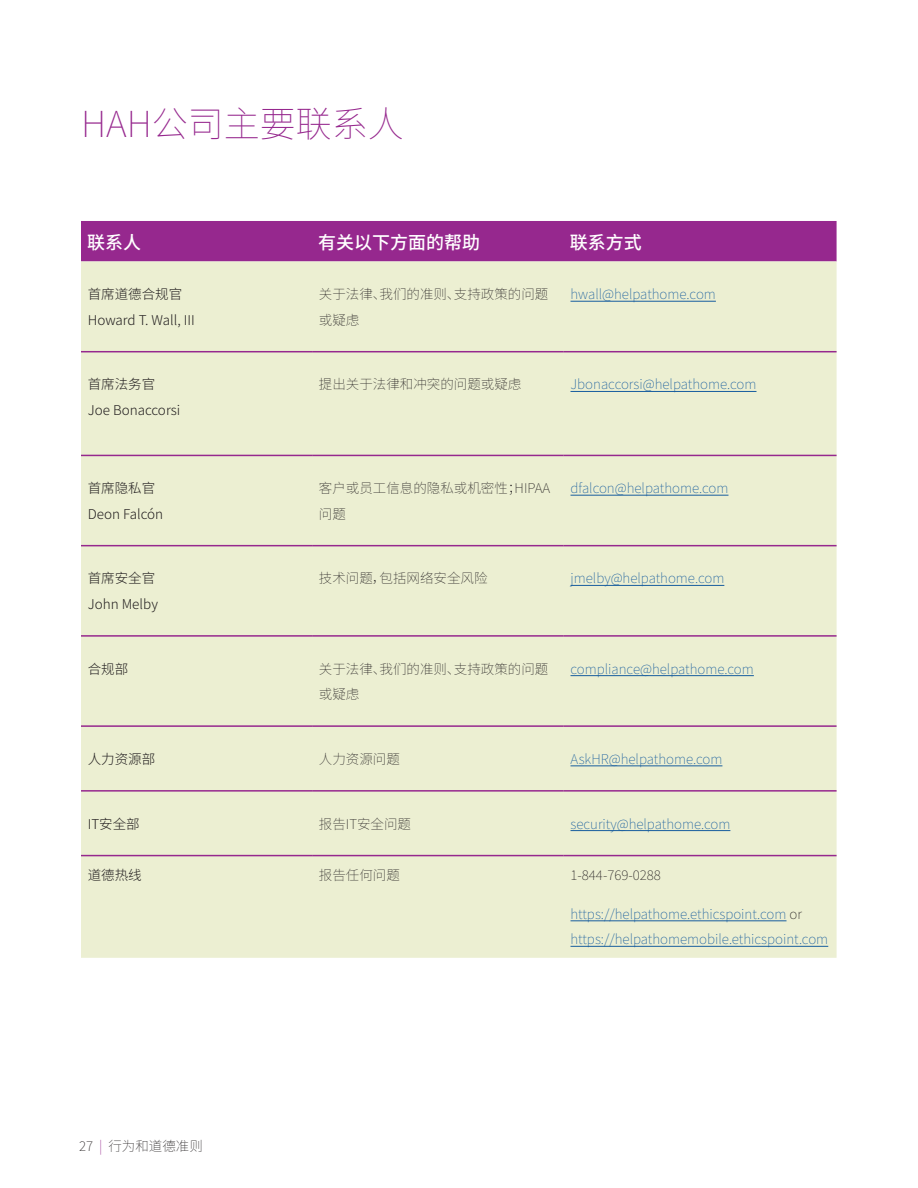
<style>
.page{position:relative;width:918px;height:1188px;background:#fff}
.page>*{position:absolute;margin:0;border:0;box-sizing:border-box;transform-origin:0 0}
.HaH_Paragraph{font:200 36px "Source Han Sans CN";color:#96288e}
.HaH_Paragraph-2{font:500 18px "Source Han Sans CN";color:#fff}
.HaH_Paragraph-3{font:200 13.5px/25.5px "Source Han Sans CN";color:#175d9e}
.HaH_Paragraph-4{font:200 13.5px/25.5px "Source Han Sans CN";color:#231f20}
.HaH_Paragraph-5{font:300 13.5px/25.5px "Source Han Sans CN";color:#231f20}
.s1{color:#231f20}
.s2{color:#96288e}
</style>
<div class="page">
<div style="left:81px;top:221px;width:756px;height:40px;background:#96288e"></div>
<div style="left:81px;top:261px;width:756px;height:697px;background:#ecefd2"></div>
<hr style="left:81px;top:351px;width:231px;height:1px;background:#96288e">
<hr style="left:312px;top:351px;width:252px;height:1px;background:#96288e">
<hr style="left:564px;top:351px;width:273px;height:1px;background:#96288e">
<hr style="left:81px;top:455px;width:231px;height:1px;background:#96288e">
<hr style="left:312px;top:455px;width:252px;height:1px;background:#96288e">
<hr style="left:564px;top:455px;width:273px;height:1px;background:#96288e">
<hr style="left:81px;top:545px;width:231px;height:1px;background:#96288e">
<hr style="left:312px;top:545px;width:252px;height:1px;background:#96288e">
<hr style="left:564px;top:545px;width:273px;height:1px;background:#96288e">
<hr style="left:81px;top:635px;width:231px;height:2px;background:#96288e">
<hr style="left:312px;top:635px;width:252px;height:2px;background:#96288e">
<hr style="left:564px;top:635px;width:273px;height:2px;background:#96288e">
<hr style="left:81px;top:725px;width:231px;height:2px;background:#96288e">
<hr style="left:312px;top:725px;width:252px;height:2px;background:#96288e">
<hr style="left:564px;top:725px;width:273px;height:2px;background:#96288e">
<hr style="left:81px;top:790px;width:231px;height:2px;background:#96288e">
<hr style="left:312px;top:790px;width:252px;height:2px;background:#96288e">
<hr style="left:81px;top:855px;width:231px;height:1px;background:#96288e">
<hr style="left:312px;top:855px;width:252px;height:1px;background:#96288e">
<hr style="left:564px;top:790px;width:273px;height:2px;background:#96288e">
<hr style="left:564px;top:855px;width:273px;height:1px;background:#96288e">
<hr style="left:571px;top:301px;width:145px;height:1px;background:#175d9e">
<hr style="left:571px;top:391px;width:186px;height:1px;background:#175d9e">
<hr style="left:571px;top:495px;width:157px;height:1px;background:#175d9e">
<hr style="left:571px;top:585px;width:153px;height:1px;background:#175d9e">
<hr style="left:571px;top:675px;width:183px;height:1px;background:#175d9e">
<hr style="left:571px;top:766px;width:151px;height:1px;background:#175d9e">
<hr style="left:571px;top:830px;width:159px;height:1px;background:#175d9e">
<hr style="left:571px;top:920px;width:216px;height:1px;background:#175d9e">
<hr style="left:571px;top:946px;width:257px;height:1px;background:#175d9e">
<p class="HaH_Paragraph" style="left:81px;top:103px;width:324px">HAH公司主要联系人</p>
<p class="HaH_Paragraph-2" style="left:87px;top:232px;width:55px">联系人</p>
<p class="HaH_Paragraph-2" style="left:318px;top:232px;width:164px">有关以下方面的帮助</p>
<p class="HaH_Paragraph-2" style="left:570px;top:232px;width:73px">联系方式</p>
<p class="HaH_Paragraph-5" style="left:88px;top:282px;width:109px">首席道德合规官<br>Howard T. Wall, III</p>
<p class="HaH_Paragraph-4" style="left:319px;top:282px;width:231px">关于法律、我们的准则、支持政策的问题或疑虑</p>
<p class="HaH_Paragraph-3" style="left:571px;top:282px;width:147px">hwall@helpathome.com</p>
<p class="HaH_Paragraph-5" style="left:88px;top:372px;width:94px">首席法务官<br>Joe Bonaccorsi</p>
<p class="HaH_Paragraph-4" style="left:319px;top:372px;width:204px">提出关于法律和冲突的问题或疑虑</p>
<p class="HaH_Paragraph-3" style="left:571px;top:372px;width:188px">Jbonaccorsi@helpathome.com</p>
<p class="HaH_Paragraph-5" style="left:88px;top:476px;width:77px">首席隐私官<br>Deon Falcón</p>
<p class="HaH_Paragraph-4" style="left:319px;top:476px;width:233px">客户或员工信息的隐私或机密性；HIPAA问题</p>
<p class="HaH_Paragraph-3" style="left:571px;top:476px;width:159px">dfalcon@helpathome.com</p>
<p class="HaH_Paragraph-5" style="left:88px;top:566px;width:72px">首席安全官<br>John Melby</p>
<p class="HaH_Paragraph-4" style="left:319px;top:566px;width:170px">技术问题，包括网络安全风险</p>
<p class="HaH_Paragraph-3" style="left:571px;top:566px;width:155px">jmelby@helpathome.com</p>
<p class="HaH_Paragraph-5" style="left:88px;top:656px;width:42px">合规部</p>
<p class="HaH_Paragraph-4" style="left:319px;top:656px;width:231px">关于法律、我们的准则、支持政策的问题或疑虑</p>
<p class="HaH_Paragraph-3" style="left:571px;top:656px;width:185px">compliance@helpathome.com</p>
<p class="HaH_Paragraph-5" style="left:88px;top:746px;width:69px">人力资源部</p>
<p class="HaH_Paragraph-4" style="left:319px;top:746px;width:83px">人力资源问题</p>
<p class="HaH_Paragraph-3" style="left:571px;top:746px;width:153px">AskHR@helpathome.com</p>
<p class="HaH_Paragraph-5" style="left:88px;top:811px;width:54px">IT安全部</p>
<p class="HaH_Paragraph-4" style="left:319px;top:811px;width:94px">报告IT安全问题</p>
<p class="HaH_Paragraph-3" style="left:571px;top:811px;width:161px">security@helpathome.com</p>
<p class="HaH_Paragraph-5" style="left:88px;top:862px;width:55px">道德热线</p>
<p class="HaH_Paragraph-4" style="left:319px;top:862px;width:83px">报告任何问题</p>
<p class="HaH_Paragraph-4" style="left:571px;top:862px;width:92px">1-844-769-0288</p>
<p class="HaH_Paragraph-3" style="left:571px;top:901px;width:259px">https://helpathome.ethicspoint.com <span class="s1">or </span>https://helpathomemobile.ethicspoint.com</p>
<p class="HaH_Paragraph-4" style="left:79px;top:1133px;width:125px">27 <span class="s2">|</span> 行为和道德准则</p>
</div>
